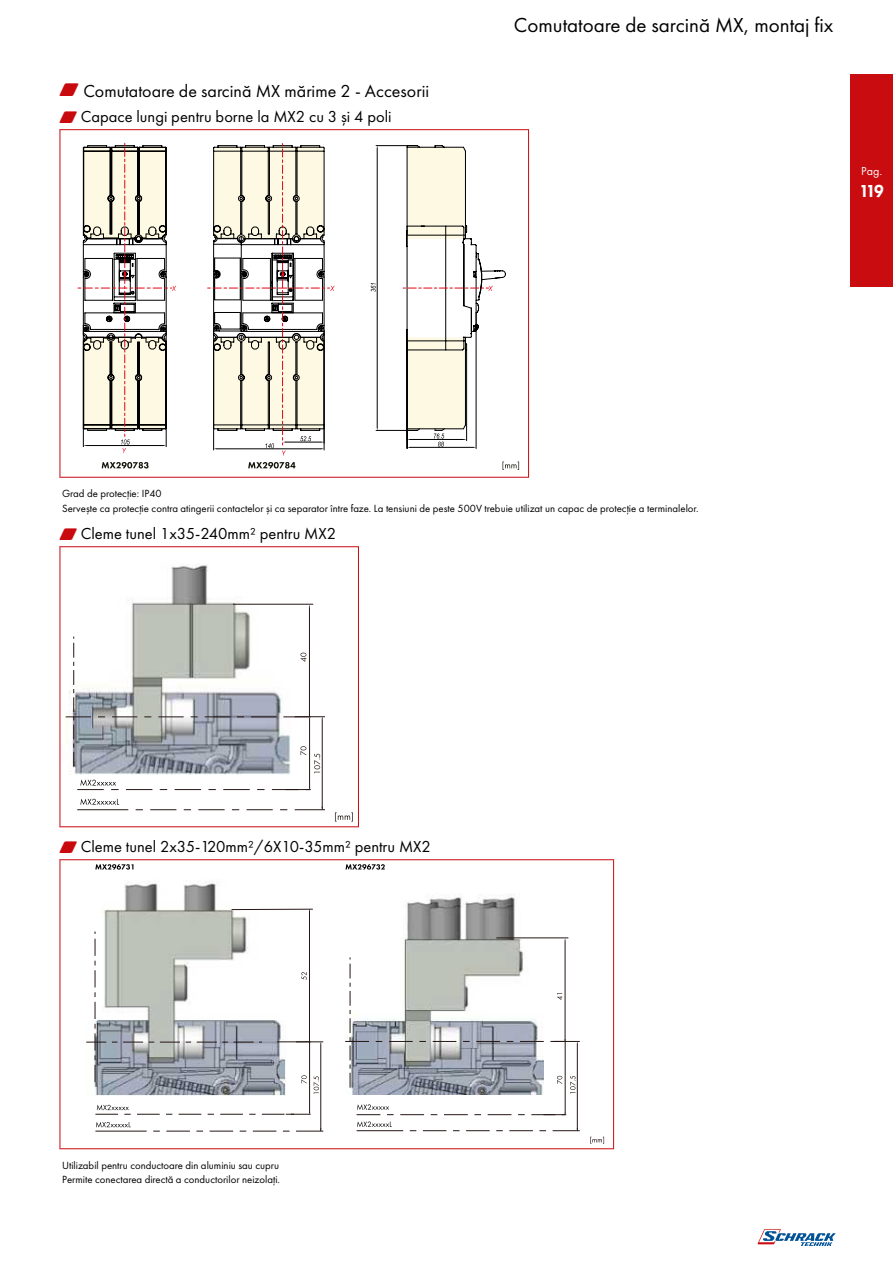
<style>
.page{position:relative;width:893px;height:1263px;background:#fff}
.page>*{position:absolute;margin:0;border:0;box-sizing:border-box;transform-origin:0 0}
.t1{font:21px "Futura PT";color:#000}
.t2{font:18px "Futura PT";color:#000}
.t3{font:800 18px "Futura PT";color:#fff;scale:.9 1}
.t4{font:16.5px "Futura PT";color:#000}
.t5{font:12px "Futura PT";color:#fff}
.t6{font:10.8px/14.4px "Futura PT";color:#000}
.s1{font-family:"Zipf Rautbits";color:#c80a0f}
</style>
<div class="page">
<svg style="left:758px;top:1229px;width:77px;height:17px"></svg>
<div style="left:850px;top:74px;width:43px;height:213px;background:#c90c0f"></div>
<svg style="left:102px;top:462px;width:47px;height:6px"></svg>
<svg style="left:248px;top:462px;width:47px;height:6px"></svg>
<svg style="left:502px;top:462px;width:17px;height:8px"></svg>
<svg style="left:467px;top:226px;width:39px;height:205px"></svg>
<hr style="left:410px;top:447px;width:63px;height:1px;background:#000">
<hr style="left:476px;top:313px;width:1px;height:135px;background:#000">
<svg style="left:77px;top:143px;width:390px;height:312px"></svg>
<svg style="left:403px;top:286px;width:90px;height:5px"></svg>
<hr style="left:60px;top:129px;width:469px;height:1px;background:#c80a0f">
<hr style="left:528px;top:129px;width:1px;height:349px;background:#c80a0f">
<hr style="left:60px;top:477px;width:469px;height:1px;background:#c80a0f">
<hr style="left:60px;top:129px;width:1px;height:349px;background:#c80a0f">
<img style="left:61px;top:547px;width:230px;height:228px">
<hr style="left:309px;top:607px;width:1px;height:110px;background:#251715">
<hr style="left:233px;top:604px;width:80px;height:1px;background:#251715">
<hr style="left:309px;top:719px;width:1px;height:69px;background:#251715">
<svg style="left:300px;top:653px;width:6px;height:9px"></svg>
<svg style="left:300px;top:746px;width:6px;height:9px"></svg>
<svg style="left:272px;top:787px;width:39px;height:3px"></svg>
<svg style="left:223px;top:789px;width:27px;height:1px"></svg>
<svg style="left:175px;top:789px;width:26px;height:1px"></svg>
<svg style="left:126px;top:789px;width:26px;height:1px"></svg>
<svg style="left:283px;top:714px;width:28px;height:5px"></svg>
<svg style="left:251px;top:717px;width:25px;height:1px"></svg>
<svg style="left:205px;top:717px;width:25px;height:1px"></svg>
<svg style="left:158px;top:717px;width:26px;height:1px"></svg>
<svg style="left:112px;top:717px;width:25px;height:1px"></svg>
<svg style="left:66px;top:637px;width:25px;height:130px"></svg>
<svg style="left:77px;top:779px;width:42px;height:11px"></svg>
<svg style="left:80px;top:798px;width:39px;height:7px"></svg>
<hr style="left:322px;top:719px;width:1px;height:91px;background:#251715">
<svg style="left:314px;top:754px;width:6px;height:19px"></svg>
<hr style="left:295px;top:716px;width:30px;height:1px;background:#251715">
<hr style="left:295px;top:809px;width:30px;height:1px;background:#251715">
<svg style="left:247px;top:809px;width:26px;height:1px"></svg>
<svg style="left:198px;top:809px;width:27px;height:1px"></svg>
<svg style="left:150px;top:809px;width:26px;height:1px"></svg>
<hr style="left:77px;top:809px;width:51px;height:1px;background:#251715">
<svg style="left:335px;top:812px;width:18px;height:9px"></svg>
<hr style="left:60px;top:546px;width:299px;height:1px;background:#c80a0f">
<hr style="left:358px;top:546px;width:1px;height:281px;background:#c80a0f">
<hr style="left:60px;top:826px;width:299px;height:1px;background:#c80a0f">
<hr style="left:60px;top:546px;width:1px;height:281px;background:#c80a0f">
<img style="left:94px;top:882px;width:191px;height:213px">
<img style="left:351px;top:894px;width:193px;height:201px">
<hr style="left:309px;top:911px;width:1px;height:130px;background:#251715">
<hr style="left:232px;top:909px;width:81px;height:1px;background:#251715">
<hr style="left:309px;top:1042px;width:1px;height:71px;background:#251715">
<hr style="left:277px;top:1041px;width:34px;height:1px;background:#251715">
<svg style="left:301px;top:972px;width:6px;height:8px"></svg>
<svg style="left:301px;top:1075px;width:6px;height:8px"></svg>
<svg style="left:234px;top:1042px;width:28px;height:1px"></svg>
<svg style="left:197px;top:1042px;width:31px;height:1px"></svg>
<svg style="left:160px;top:1042px;width:20px;height:1px"></svg>
<svg style="left:123px;top:1042px;width:20px;height:1px"></svg>
<svg style="left:262px;top:1112px;width:49px;height:3px"></svg>
<svg style="left:220px;top:1114px;width:23px;height:1px"></svg>
<svg style="left:179px;top:1114px;width:22px;height:1px"></svg>
<svg style="left:137px;top:1114px;width:23px;height:1px"></svg>
<hr style="left:565px;top:941px;width:1px;height:100px;background:#251715">
<hr style="left:496px;top:938px;width:72px;height:1px;background:#251715">
<hr style="left:565px;top:1042px;width:1px;height:72px;background:#251715">
<svg style="left:557px;top:993px;width:5px;height:7px"></svg>
<svg style="left:557px;top:1076px;width:5px;height:8px"></svg>
<svg style="left:86px;top:931px;width:20px;height:151px"></svg>
<svg style="left:520px;top:1041px;width:24px;height:1px"></svg>
<svg style="left:476px;top:1041px;width:24px;height:1px"></svg>
<svg style="left:433px;top:1041px;width:23px;height:1px"></svg>
<svg style="left:389px;top:1041px;width:24px;height:1px"></svg>
<svg style="left:345px;top:957px;width:24px;height:131px"></svg>
<svg style="left:531px;top:1113px;width:35px;height:2px"></svg>
<svg style="left:488px;top:1114px;width:23px;height:1px"></svg>
<svg style="left:444px;top:1114px;width:24px;height:1px"></svg>
<svg style="left:400px;top:1114px;width:24px;height:1px"></svg>
<hr style="left:320px;top:1044px;width:1px;height:87px;background:#251715">
<svg style="left:314px;top:1076px;width:5px;height:18px"></svg>
<svg style="left:296px;top:1041px;width:27px;height:3px"></svg>
<svg style="left:296px;top:1128px;width:27px;height:4px"></svg>
<svg style="left:253px;top:1131px;width:23px;height:1px"></svg>
<svg style="left:210px;top:1131px;width:23px;height:1px"></svg>
<svg style="left:166px;top:1131px;width:24px;height:1px"></svg>
<hr style="left:95px;top:1131px;width:52px;height:1px;background:#251715">
<svg style="left:95px;top:1105px;width:36px;height:10px"></svg>
<svg style="left:96px;top:1122px;width:35px;height:5px"></svg>
<hr style="left:577px;top:1044px;width:1px;height:87px;background:#251715">
<svg style="left:570px;top:1076px;width:6px;height:17px"></svg>
<svg style="left:550px;top:1039px;width:30px;height:5px"></svg>
<svg style="left:553px;top:1128px;width:27px;height:3px"></svg>
<svg style="left:509px;top:1130px;width:24px;height:1px"></svg>
<svg style="left:466px;top:1130px;width:24px;height:1px"></svg>
<svg style="left:423px;top:1130px;width:23px;height:1px"></svg>
<hr style="left:357px;top:1130px;width:46px;height:1px;background:#251715">
<svg style="left:357px;top:1104px;width:37px;height:11px"></svg>
<svg style="left:357px;top:1121px;width:35px;height:6px"></svg>
<svg style="left:590px;top:1137px;width:14px;height:7px"></svg>
<svg style="left:346px;top:864px;width:39px;height:6px"></svg>
<svg style="left:95px;top:864px;width:38px;height:6px"></svg>
<hr style="left:60px;top:859px;width:554px;height:1px;background:#c80a0f">
<hr style="left:613px;top:859px;width:1px;height:290px;background:#c80a0f">
<hr style="left:60px;top:1148px;width:554px;height:1px;background:#c80a0f">
<hr style="left:60px;top:859px;width:1px;height:290px;background:#c80a0f">
<h2 class="t2" style="left:60px;top:80px;width:371px"><span class="s1">W</span> Comutatoare de sarcină MX mărime 2 - Accesorii</h2>
<h3 class="t4" style="left:60px;top:107px;width:334px"><span class="s1">W</span> Capace lungi pentru borne la MX2 cu 3 și 4 poli</h3>
<h1 class="t1" style="left:514px;top:13px;width:321px">Comutatoare de sarcină MX, montaj fix</h1>
<p class="t5" style="left:861px;top:164px;width:22px">Pag.</p>
<h2 class="t3" style="left:860px;top:179px;width:28px">119</h2>
<p class="t6" style="left:62px;top:486px;width:638px">Grad de protecție: IP40<br>Servește ca protecție contra atingerii contactelor și ca separator între faze. La tensiuni de peste 500V trebuie utilizat un capac de protecție a terminalelor.</p>
<h3 class="t4" style="left:60px;top:524px;width:278px"><span class="s1">W</span> Cleme tunel 1x35-240mm² pentru MX2</h3>
<h3 class="t4" style="left:60px;top:837px;width:373px"><span class="s1">W</span> Cleme tunel 2x35-120mm²/6X10-35mm² pentru MX2</h3>
<p class="t6" style="left:62px;top:1158px;width:220px">Utilizabil pentru conductoare din aluminiu sau cupru<br>Permite conectarea directă a conductorilor neizolați.</p>
</div>
